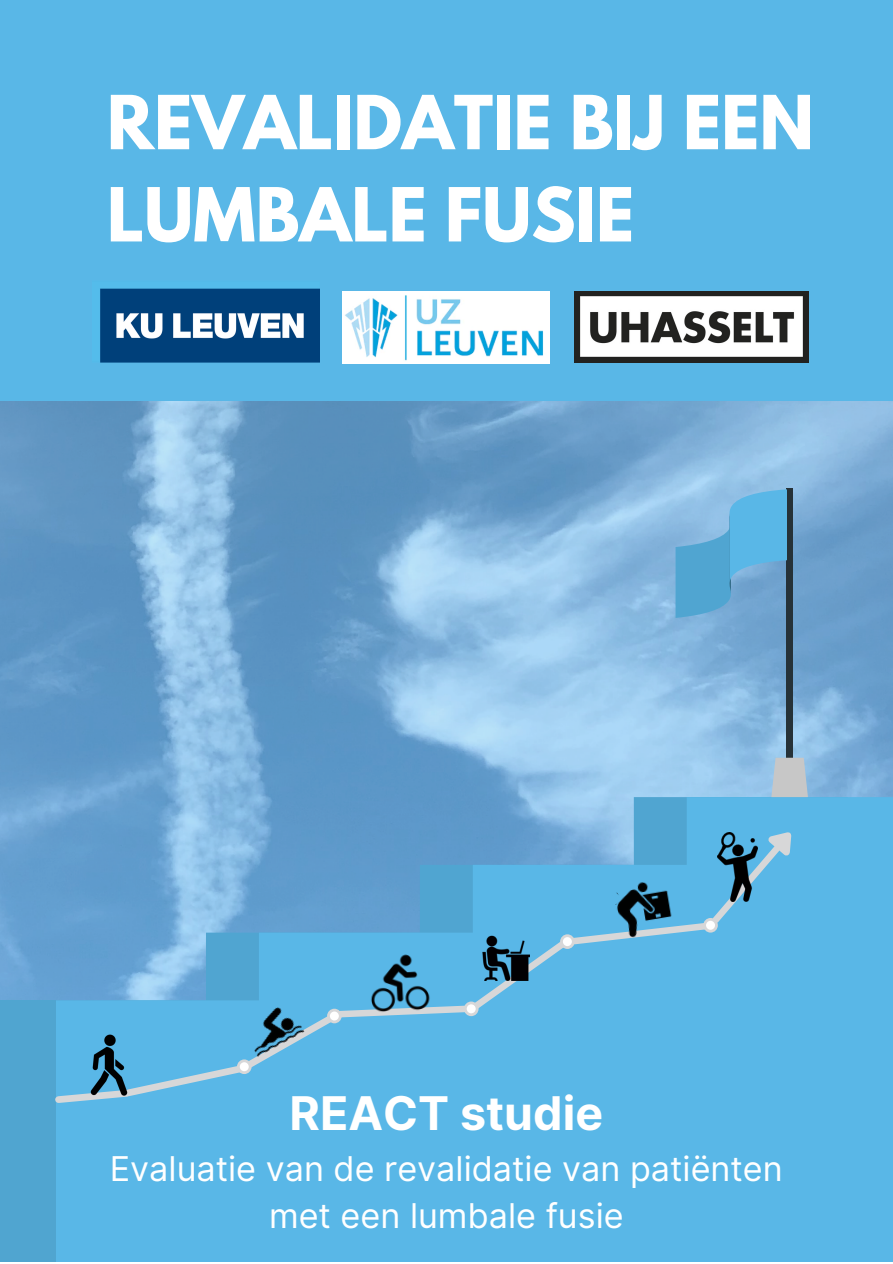
<style>
.page{position:relative;width:893px;height:1264px;background:#fff}
.page>*{position:absolute;margin:0;border:0;box-sizing:border-box;transform-origin:0 0}
.t1{font:700 66px/92.1px "League Spartan";color:#fff}
.t2{font:700 46.5px "Inter";color:#fff}
.t3{font:34.2px/47.2px "Inter";color:#fff;text-align:center}
</style>
<div class="page">
<img style="left:0;top:400px;width:892px;height:397px">
<svg style="left:0;top:797px;width:45px;height:202px;background:#69a3d3"></svg>
<svg style="left:45px;top:797px;width:847px;height:262px;background:#60b2e1"></svg>
<div style="left:786px;top:488px;width:6px;height:309px;background:#263238"></div>
<svg style="left:771px;top:757px;width:36px;height:40px"></svg>
<svg style="left:675px;top:489px;width:112px;height:129px;background:#68afda"></svg>
<div style="left:0;top:1059px;width:892px;height:202px;background:#59b7e7"></div>
<div style="left:0;top:999px;width:55px;height:262px;background:#50a5d0"></div>
<svg style="left:51px;top:814px;width:761px;height:292px;background:#5faedb"></svg>
<img style="left:80px;top:1034px;width:58px;height:65px">
<div style="left:0;top:0;width:892px;height:400px;background:#59b7e7"></div>
<img style="left:574px;top:291px;width:234px;height:72px">
<img style="left:343px;top:291px;width:207px;height:72px">
<img style="left:100px;top:288px;width:220px;height:75px">
<h1 class="t1" style="left:107px;top:85px;width:708px">REVALIDATIE BIJ EEN<br>LUMBALE FUSIE</h1>
<h2 class="t2" style="left:289px;top:1085px;width:315px">REACT studie</h2>
<p class="t3" style="left:110px;top:1145px;width:674px">Evaluatie van de revalidatie van patiënten met een lumbale fusie</p>
</div>
